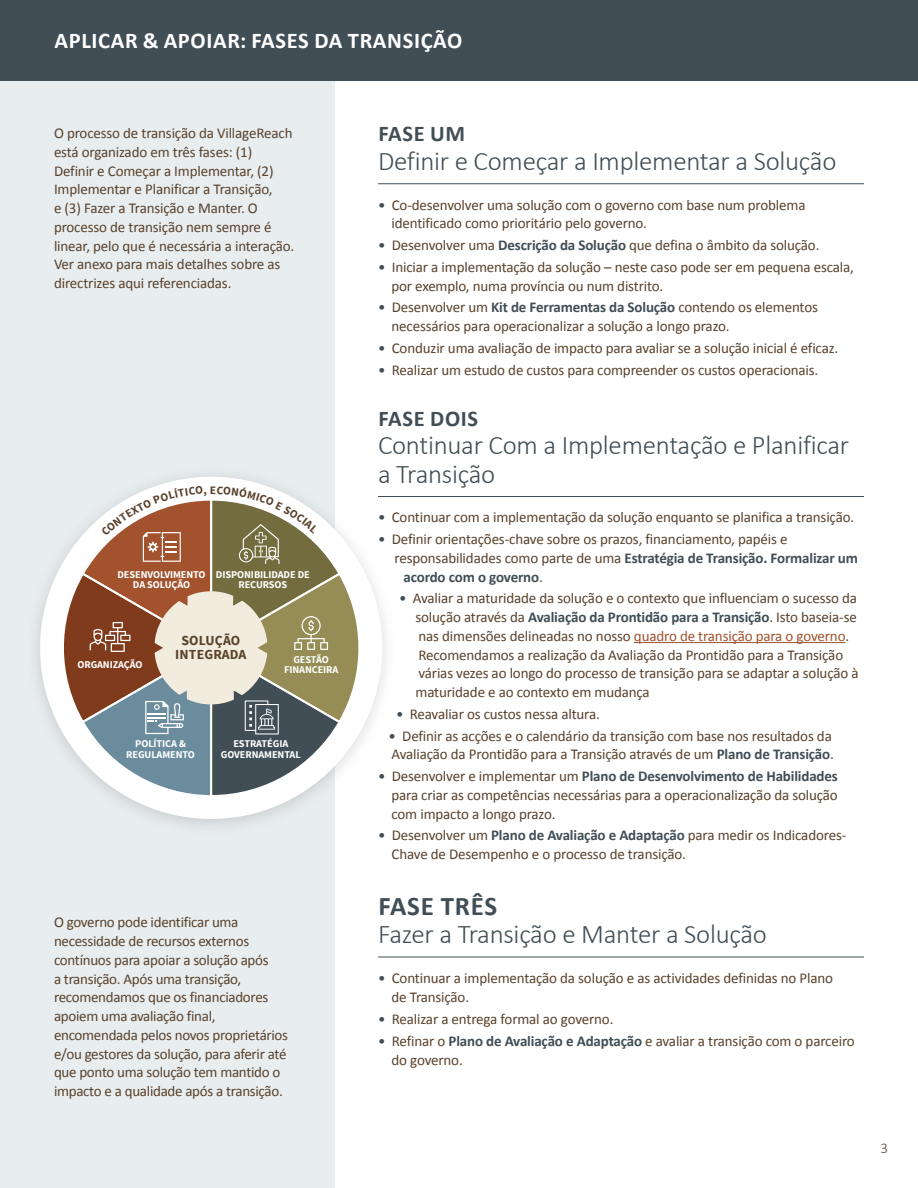
<style>
.page{position:relative;width:918px;height:1188px;background:#fff}
.page>*{position:absolute;margin:0;border:0;box-sizing:border-box;transform-origin:0 0}
.Stages{font:300 27px/28.5px "Calibri";letter-spacing:-.01em;color:#414e56}
.SUBHEADING{font:700 27px "Calibri";letter-spacing:.03em;color:#414e56}
.SUBHEADING-2{font:700 22.5px "Calibri";letter-spacing:.03em;color:#fff}
.SUBHEADING-3{font:700 22.5px "Calibri";letter-spacing:.03em;color:#414e56}
.BulletList{font:15px/18.8px "Calibri";letter-spacing:-.01em;color:#59412b}
.Body{font:15px/18.8px "Calibri";letter-spacing:-.02em;color:#59412b}
.BulletList-2{font:700 15px "Calibri";letter-spacing:-.01em;color:#414e56}
.t1{font:300 15px "Calibri";color:#59412b}
.t2{font:700 13.8px/14px "Source Sans Pro";letter-spacing:.01em;color:#59422c;text-align:center}
.t3{font:700 10.35px/10.4px "Source Sans Pro";letter-spacing:-.01em;color:#fff;text-align:center}
.s1{color:#414e56}
.s2{font-weight:700;color:#414e56}
.s3{font-weight:400;color:#59412b}
.s4{color:#a0522c}
</style>
<div class="page">
<div style="left:0;top:0;width:335px;height:1188px;background:#e8edef"></div>
<div style="left:0;top:0;width:918px;height:81px;background:#414e56"></div>
<hr style="left:378px;top:183px;width:486px;height:1px;background:#414e56">
<hr style="left:378px;top:496px;width:486px;height:1px;background:#414e56">
<hr style="left:634px;top:642px;width:212px;height:1px;background:#a0522c">
<hr style="left:378px;top:957px;width:486px;height:1px;background:#414e56">
<img style="left:36px;top:476px;width:350px;height:350px">
<div style="left:40px;top:477px;width:342px;height:342px;background:#fff;border-radius:50%"></div>
<svg style="left:55px;top:486px;width:312px;height:312px"></svg>
<p class="SUBHEADING-2" style="left:54px;top:26px;width:410px">APLICAR &amp; APOIAR: FASES DA TRANSIÇÃO</p>
<p class="Body" style="left:54px;top:124px;width:242px">O processo de transição da VillageReach está organizado em três fases: (1)<br>Definir e Começar a Implementar, (2)<br>Implementar e Planificar a Transição,<br>e (3) Fazer a Transição e Manter. O processo de transição nem sempre é linear, pelo que é necessária a interação.<br>Ver anexo para mais detalhes sobre as directrizes aqui referenciadas.</p>
<p class="t3" style="left:117px;top:569px;width:90px">DESENVOLVIMENTO<br>DA SOLUÇÃO</p>
<p class="t3" style="left:216px;top:569px;width:95px">DISPONIBILIDADE DE<br>RECURSOS</p>
<p class="t3" style="left:77px;top:660px;width:67px">ORGANIZAÇÃO</p>
<p class="t2" style="left:175px;top:634px;width:73px">SOLUÇÃO<br>INTEGRADA</p>
<p class="t3" style="left:284px;top:655px;width:56px">GESTÃO<br>FINANCEIRA</p>
<p class="t3" style="left:126px;top:739px;width:70px">POLÍTICA &amp;<br>REGULAMENTO</p>
<p class="t3" style="left:221px;top:739px;width:81px">ESTRATÉGIA<br>GOVERNAMENTAL</p>
<p class="Body" style="left:54px;top:913px;width:236px">O governo pode identificar uma necessidade de recursos externos contínuos para apoiar a solução após<br>a transição. Após uma transição, recomendamos que os financiadores apoiem uma avaliação final, encomendada pelos novos proprietários e/ou gestores da solução, para aferir até que ponto uma solução tem mantido o impacto e a qualidade após a transição.</p>
<p class="SUBHEADING-3" style="left:378px;top:120px;width:88px">FASE UM</p>
<p class="Stages" style="left:378px;top:145px;width:460px">Definir e Começar a Implementar a Solução</p>
<p class="BulletList" style="left:392px;top:195px;width:416px;text-indent:-14px"><span class="s1">•</span> Co-desenvolver uma solução com o governo com base num problema identificado como prioritário pelo governo.</p>
<p class="BulletList" style="left:378px;top:236px;width:443px"><span class="s1">•</span> Desenvolver uma <span class="s2">Descrição da Solução</span> que defina o âmbito da solução.</p>
<p class="BulletList" style="left:392px;top:258px;width:464px;text-indent:-14px"><span class="s1">•</span> Iniciar a implementação da solução – neste caso pode ser em pequena escala, por exemplo, numa província ou num distrito.</p>
<p class="BulletList" style="left:392px;top:298px;width:428px;text-indent:-14px"><span class="s1">•</span> Desenvolver um <span class="s2">Kit de Ferramentas da Solução</span> contendo os elementos necessários para operacionalizar a solução a longo prazo.</p>
<p class="BulletList" style="left:378px;top:339px;width:462px"><span class="s1">•</span> Conduzir uma avaliação de impacto para avaliar se a solução inicial é eficaz.</p>
<p class="BulletList" style="left:378px;top:360px;width:442px"><span class="s1">•</span> Realizar um estudo de custos para compreender os custos operacionais.</p>
<p class="SUBHEADING-3" style="left:378px;top:404px;width:101px">FASE DOIS</p>
<p class="Stages" style="left:378px;top:430px;width:473px">Continuar Com a Implementação e Planificar a Transição</p>
<p class="BulletList" style="left:378px;top:508px;width:478px"><span class="s1">•</span> Continuar com a implementação da solução enquanto se planifica a transição.</p>
<p class="BulletList" style="left:378px;top:530px;width:411px"><span class="s1">•</span> Definir orientações-chave sobre os prazos, financiamento, papéis e</p>
<p class="BulletList-2" style="left:395px;top:548px;width:465px"><span class="s3">responsabilidades como parte de uma</span> Estratégia de Transição. Formalizar um</p>
<p class="BulletList-2" style="left:404px;top:567px;width:141px">acordo com o governo<span class="s3">.</span></p>
<p class="BulletList" style="left:416px;top:589px;width:445px;text-indent:-16px"><span class="s1">•</span> Avaliar a maturidade da solução e o contexto que influenciam o sucesso da solução através da <span class="s2">Avaliação da Prontidão para a Transição</span>. Isto baseia-se nas dimensões delineadas no nosso <span class="s4">quadro de transição para o governo</span>.<br>Recomendamos a realização da Avaliação da Prontidão para a Transição várias vezes ao longo do processo de transição para se adaptar a solução à maturidade e ao contexto em mudança</p>
<p class="BulletList" style="left:396px;top:705px;width:205px"><span class="s1">•</span> Reavaliar os custos nessa altura.</p>
<p class="BulletList" style="left:389px;top:726px;width:447px"><span class="s1">•</span> Definir as acções e o calendário da transição com base nos resultados da<br>Avaliação da Prontidão para a Transição através de um <span class="s2">Plano de Transição</span>.</p>
<p class="BulletList" style="left:392px;top:767px;width:448px;text-align:justify;text-indent:-13px"><span class="s1">•</span> Desenvolver e implementar um <span class="s2">Plano de Desenvolvimento de Habilidades </span>para criar as competências necessárias para a operacionalização da solução com impacto a longo prazo.</p>
<p class="BulletList" style="left:392px;top:826px;width:456px;text-indent:-13px"><span class="s1">•</span> Desenvolver um <span class="s2">Plano de Avaliação e Adaptação</span> para medir os Indicadores-<br>Chave de Desempenho e o processo de transição.</p>
<p class="SUBHEADING" style="left:379px;top:888px;width:120px">FASE TRÊS</p>
<p class="Stages" style="left:378px;top:919px;width:391px">Fazer a Transição e Manter a Solução</p>
<p class="BulletList" style="left:392px;top:969px;width:443px;text-indent:-13px"><span class="s1">•</span> Continuar a implementação da solução e as actividades definidas no Plano de Transição.</p>
<p class="BulletList" style="left:378px;top:1010px;width:237px"><span class="s1">•</span> Realizar a entrega formal ao governo.</p>
<p class="BulletList" style="left:392px;top:1032px;width:465px;text-indent:-13px"><span class="s1">•</span> Refinar o <span class="s2">Plano de Avaliação e Adaptação</span> e avaliar a transição com o parceiro do governo.</p>
<p class="t1" style="left:880px;top:1138px;width:9px">3</p>
</div>
